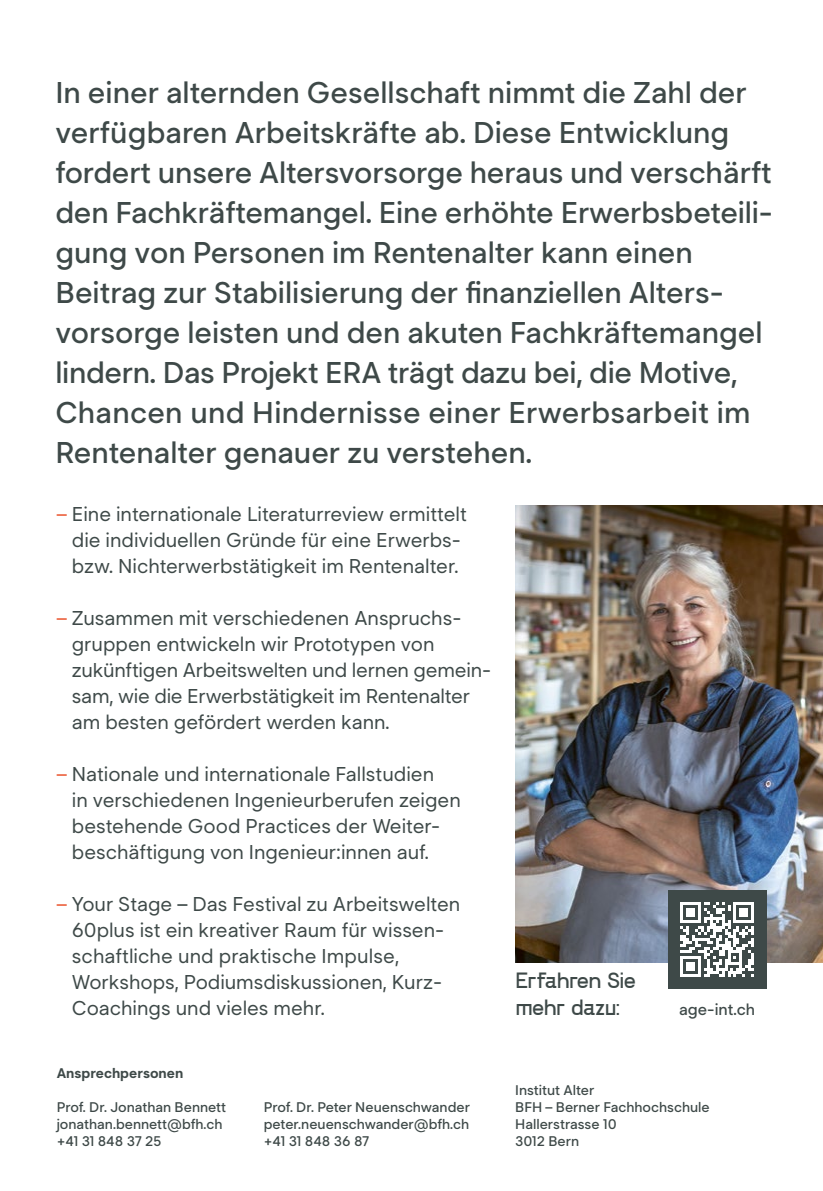
<style>
.page{position:relative;width:823px;height:1191px;background:#fff}
.page>*{position:absolute;margin:0;border:0;box-sizing:border-box;transform-origin:0 0}
.t1{font:500 30px/40px "Segment";color:#3e4948}
.t2{font:22px/26.4px "SK Concretica";color:#3e4948}
.t3{font:20px/26px "Segment";color:#3e4948}
.t4{font:500 16px "Segment";color:#3e4948}
.t5{font:500 14px/16.8px "Segment";color:#3e4948}
.t6{font:700 14px "Segment";color:#3e4948}
.s1{color:#ec6340}
</style>
<div class="page">
<img style="left:515px;top:505px;width:307px;height:457px">
<div style="left:667px;top:890px;width:98px;height:98px;background:#3e4948"></div>
<svg style="left:680px;top:902px;width:73px;height:74px"></svg>
<p class="t1" style="left:55px;top:72px;width:718px">In einer alternden Gesellschaft nimmt die Zahl der verfügbaren Arbeitskräfte ab. Diese Entwicklung fordert unsere Altersvorsorge heraus und verschärft den Fachkräftemangel. Eine erhöhte Erwerbsbeteili&shy;gung von Personen im Rentenalter kann einen Beitrag zur Stabilisierung der finanziellen Alters&shy;vorsorge leisten und den akuten Fachkräftemangel lindern. Das Projekt ERA trägt dazu bei, die Motive, Chancen und Hindernisse einer Erwerbsarbeit im Rentenalter genauer zu verstehen.</p>
<p class="t3" style="left:57px;top:500px;width:411px;text-align:center"><span class="s1">–</span> Eine internationale Literaturreview ermittelt die individuellen Gründe für eine Erwerbs&shy;bzw. Nichterwerbstätigkeit im Rentenalter.</p>
<p class="t3" style="left:72px;top:604px;width:420px;text-indent:-15px"><span class="s1">–</span> Zusammen mit verschiedenen Anspruchs&shy;gruppen entwickeln wir Prototypen von zukünftigen Arbeitswelten und lernen gemein&shy;sam, wie die Erwerbstätigkeit im Rentenalter am besten gefördert werden kann.</p>
<p class="t3" style="left:72px;top:760px;width:390px;text-indent:-15px"><span class="s1">–</span> Nationale und internationale Fallstudien<br>in verschiedenen Ingenieurberufen zeigen bestehende Good Practices der Weiter&shy;beschäftigung von Ingenieur:innen auf.</p>
<p class="t3" style="left:72px;top:890px;width:390px;text-indent:-15px"><span class="s1">–</span> Your Stage – Das Festival zu Arbeitswelten 60plus ist ein kreativer Raum für wissen&shy;schaftliche und praktische Impulse, Workshops, Podiumsdiskussionen, Kurz-Coachings und vieles mehr.</p>
<p class="t2" style="left:515px;top:965px;width:121px">Erfahren Sie mehr dazu:</p>
<p class="t4" style="left:678px;top:999px;width:77px">age-int.ch</p>
<p class="t6" style="left:57px;top:1065px;width:128px">Ansprechpersonen</p>
<p class="t5" style="left:57px;top:1098px;width:171px">Prof. Dr. Jonathan Bennett jonathan.bennett@bfh.ch +41 31 848 37 25</p>
<p class="t5" style="left:264px;top:1098px;width:207px;text-align:justify">Prof. Dr. Peter Neuenschwander peter.neuenschwander@bfh.ch +41 31 848 36 87</p>
<p class="t5" style="left:515px;top:1081px;width:196px">Institut Alter<br>BFH – Berner Fachhochschule<br>Hallerstrasse 10<br>3012 Bern</p>
</div>
